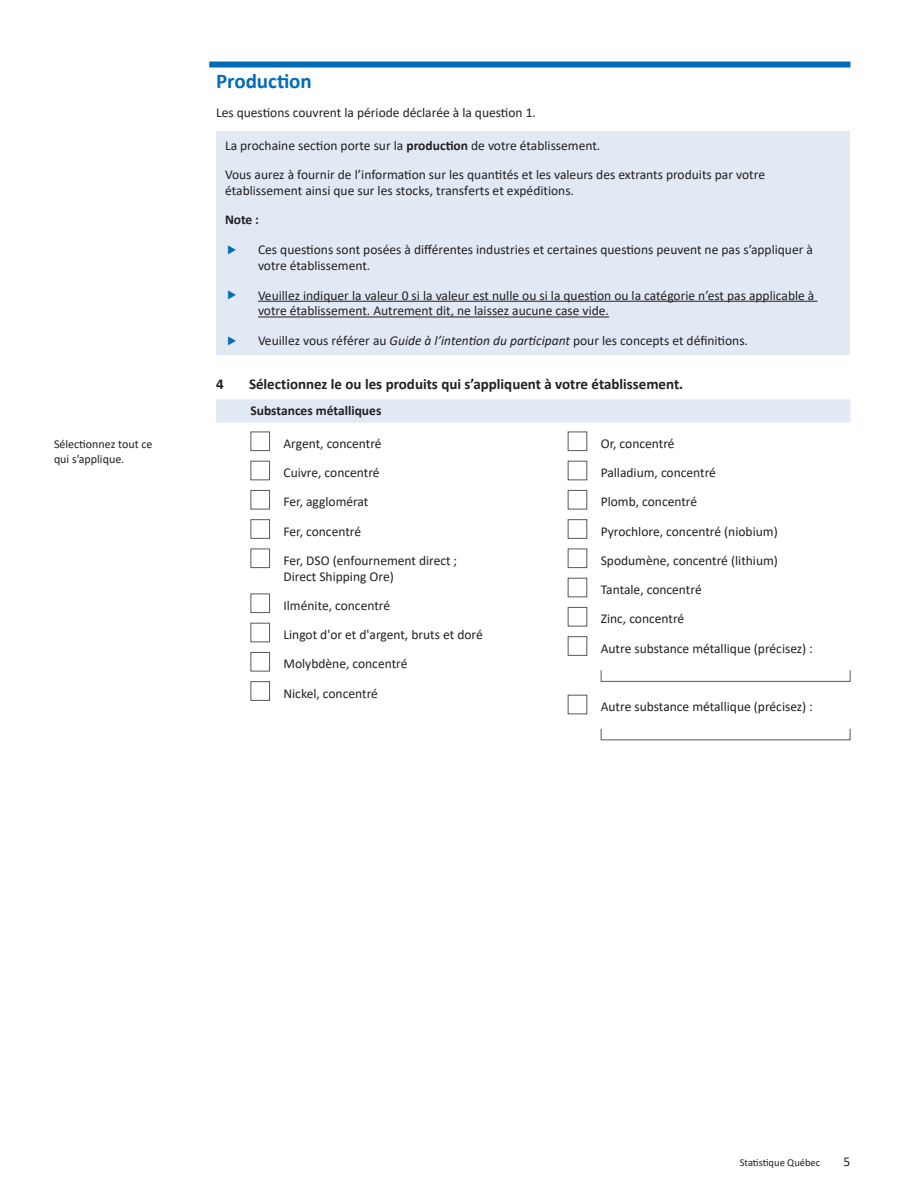
<style>
.page{position:relative;width:918px;height:1188px;background:#fff}
.page>*{position:absolute;margin:0;border:0;box-sizing:border-box;transform-origin:0 0}
.Titre_De_Section{font:700 21px "Calibri";color:#006cb7}
.t1{font:700 15px "Calibri";color:#231f20}
.texte_courant{font:13.5px/15.8px "Calibri";color:#231f20}
.SousQuestion_liste_C{font:13.5px/15.8px "Calibri";color:#231f20}
.Texte_question{font:13.5px "Calibri";color:#231f20}
.SousQuestion_liste_C-2{font:700 13.5px "Calibri";color:#231f20}
.texte_courant-2{font:700 13.5px "Calibri";color:#231f20}
.note_colonne_gauche{font:12px/15px "Calibri";color:#231f20}
.t2{font:10.5px "Calibri";color:#231f20}
.s1{font-weight:700}
.s2{font-style:italic}
</style>
<div class="page">
<div style="left:209px;top:62px;width:641px;height:6px;background:#006cb7"></div>
<div style="left:216px;top:131px;width:634px;height:223px;background:#e1e9f5"></div>
<hr style="left:258px;top:301px;width:559px;height:1px;background:#231f20">
<hr style="left:258px;top:317px;width:351px;height:1px;background:#231f20">
<div style="left:216px;top:399px;width:634px;height:24px;background:#e1e9f5"></div>
<div style="left:250px;top:432px;width:20px;height:19px;border:1px solid #57585a"></div>
<div style="left:250px;top:461px;width:20px;height:19px;border:1px solid #57585a"></div>
<div style="left:250px;top:490px;width:20px;height:19px;border:1px solid #57585a"></div>
<div style="left:250px;top:519px;width:20px;height:20px;border:1px solid #57585a"></div>
<div style="left:250px;top:549px;width:20px;height:19px;border:1px solid #57585a"></div>
<div style="left:250px;top:594px;width:20px;height:19px;border:1px solid #57585a"></div>
<div style="left:250px;top:623px;width:20px;height:19px;border:1px solid #57585a"></div>
<div style="left:250px;top:652px;width:20px;height:19px;border:1px solid #57585a"></div>
<div style="left:250px;top:681px;width:20px;height:20px;border:1px solid #57585a"></div>
<div style="left:568px;top:432px;width:19px;height:19px;border:1px solid #57585a"></div>
<div style="left:568px;top:461px;width:19px;height:19px;border:1px solid #57585a"></div>
<div style="left:568px;top:490px;width:19px;height:19px;border:1px solid #57585a"></div>
<div style="left:568px;top:519px;width:19px;height:20px;border:1px solid #57585a"></div>
<div style="left:568px;top:549px;width:19px;height:19px;border:1px solid #57585a"></div>
<div style="left:568px;top:578px;width:19px;height:19px;border:1px solid #57585a"></div>
<div style="left:568px;top:607px;width:19px;height:19px;border:1px solid #57585a"></div>
<div style="left:568px;top:636px;width:19px;height:20px;border:1px solid #57585a"></div>
<div style="left:601px;top:670px;width:249px;height:12px;border:1px solid #57585a"></div>
<div style="left:568px;top:695px;width:19px;height:19px;border:1px solid #57585a"></div>
<p class="note_colonne_gauche" style="left:54px;top:436px;width:100px">Sélectionnez tout ce qui s’applique.</p>
<p class="Titre_De_Section" style="left:216px;top:66px;width:97px">Production</p>
<p class="Texte_question" style="left:216px;top:103px;width:322px">Les questions couvrent la période déclarée à la question 1.</p>
<p class="texte_courant" style="left:225px;top:137px;width:377px">La prochaine section porte sur la <span class="s1">production</span> de votre établissement.</p>
<p class="texte_courant" style="left:225px;top:166px;width:542px">Vous aurez à fournir de l’information sur les quantités et les valeurs des extrants produits par votre établissement ainsi que sur les stocks, transferts et expéditions.</p>
<p class="texte_courant-2" style="left:225px;top:210px;width:35px">Note :</p>
<p class="texte_courant" style="left:258px;top:241px;width:557px">Ces questions sont posées à différentes industries et certaines questions peuvent ne pas s’appliquer à votre établissement.</p>
<p class="texte_courant" style="left:258px;top:287px;width:558px">Veuillez indiquer la valeur 0 si la valeur est nulle ou si la question ou la catégorie n’est pas applicable à votre établissement. Autrement dit, ne laissez aucune case vide.</p>
<p class="texte_courant" style="left:258px;top:333px;width:492px">Veuillez vous référer au <span class="s2">Guide à l’intention du participant</span> pour les concepts et définitions.</p>
<p class="t1" style="left:216px;top:373px;width:9px">4</p>
<p class="t1" style="left:249px;top:373px;width:436px">Sélectionnez le ou les produits qui s’appliquent à votre établissement.</p>
<p class="SousQuestion_liste_C-2" style="left:250px;top:401px;width:132px">Substances métalliques</p>
<p class="SousQuestion_liste_C" style="left:283px;top:435px;width:100px">Argent, concentré</p>
<p class="SousQuestion_liste_C" style="left:283px;top:464px;width:98px">Cuivre, concentré</p>
<p class="SousQuestion_liste_C" style="left:283px;top:494px;width:87px">Fer, agglomérat</p>
<p class="SousQuestion_liste_C" style="left:283px;top:523px;width:79px">Fer, concentré</p>
<p class="SousQuestion_liste_C" style="left:283px;top:552px;width:175px">Fer, DSO (enfournement direct ;<br>Direct Shipping Ore)</p>
<p class="SousQuestion_liste_C" style="left:283px;top:597px;width:108px">Ilménite, concentré</p>
<p class="SousQuestion_liste_C" style="left:283px;top:626px;width:201px">Lingot d'or et d'argent, bruts et doré</p>
<p class="SousQuestion_liste_C" style="left:283px;top:656px;width:125px">Molybdène, concentré</p>
<p class="SousQuestion_liste_C" style="left:283px;top:685px;width:96px">Nickel, concentré</p>
<p class="SousQuestion_liste_C" style="left:601px;top:435px;width:75px">Or, concentré</p>
<p class="SousQuestion_liste_C" style="left:601px;top:464px;width:117px">Palladium, concentré</p>
<p class="SousQuestion_liste_C" style="left:601px;top:494px;width:98px">Plomb, concentré</p>
<p class="SousQuestion_liste_C" style="left:601px;top:523px;width:179px">Pyrochlore, concentré (niobium)</p>
<p class="SousQuestion_liste_C" style="left:601px;top:552px;width:179px">Spodumène, concentré (lithium)</p>
<p class="SousQuestion_liste_C" style="left:601px;top:581px;width:102px">Tantale, concentré</p>
<p class="SousQuestion_liste_C" style="left:601px;top:611px;width:85px">Zinc, concentré</p>
<p class="SousQuestion_liste_C" style="left:601px;top:640px;width:213px">Autre substance métallique (précisez) :</p>
<p class="SousQuestion_liste_C" style="left:601px;top:698px;width:213px">Autre substance métallique (précisez) :</p>
<p class="t2" style="left:740px;top:1155px;width:82px">Statistique Québec</p>
<p class="texte_courant" style="left:844px;top:1153px;width:8px">5</p>
</div>
